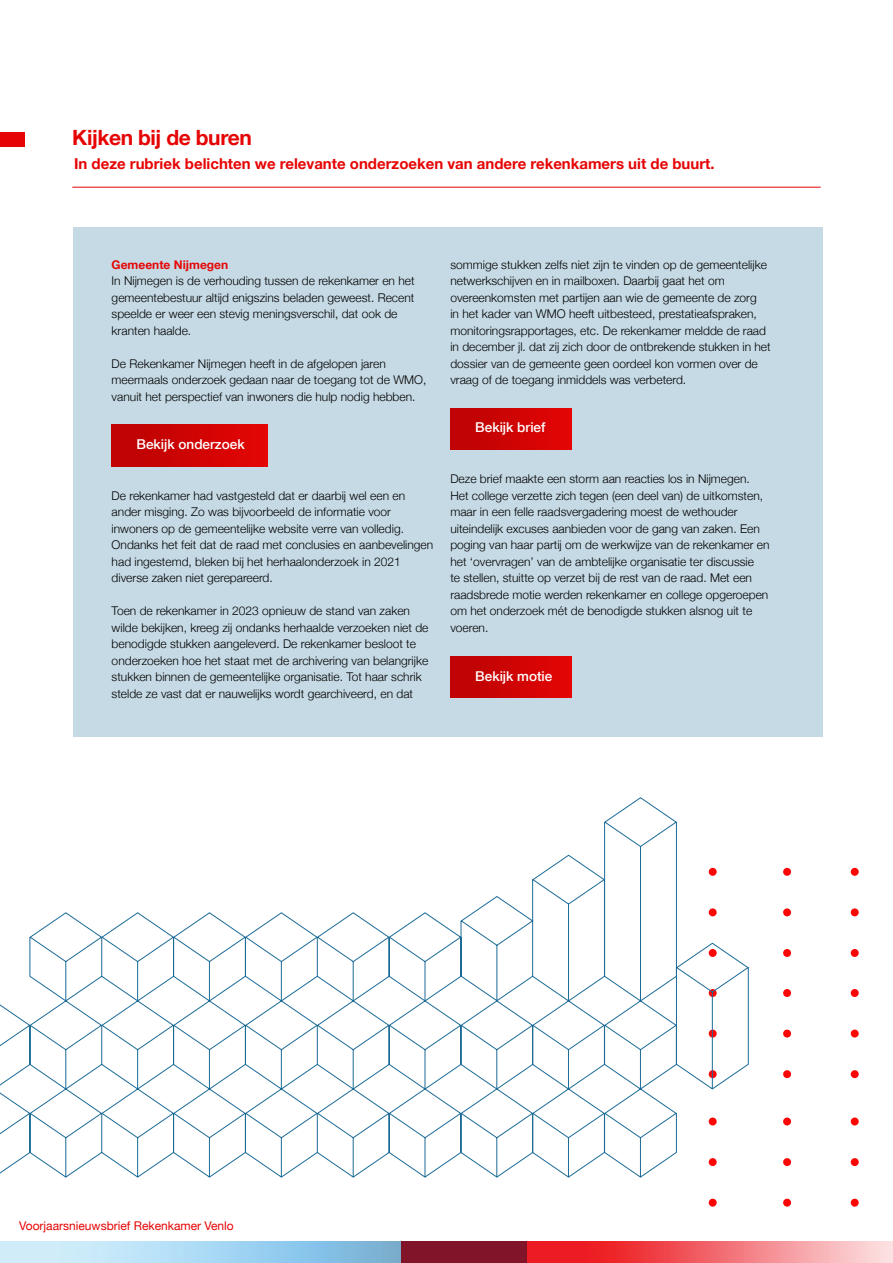
<style>
.page{position:relative;width:893px;height:1263px;background:#fff}
.page>*{position:absolute;margin:0;border:0;box-sizing:border-box;transform-origin:0 0}
.t1{font:700 21px "Helvetica Neue";letter-spacing:-.02em;color:#e60505}
.t2{font:700 15px "Helvetica Neue";color:#e60505}
.t3{font:500 13.5px "Helvetica Neue";color:#fff}
.t4{font:300 12px/16.5px "Helvetica Neue";color:#000}
.t5{font:12px "Helvetica Neue";color:#e60505}
.t6{font:700 12px "Helvetica Neue";color:#e60505}
</style>
<div class="page">
<div style="left:400px;top:1242px;width:128px;height:21px;background:#821429"></div>
<svg style="left:0;top:1242px;width:400px;height:21px;background:#a9d6ef"></svg>
<svg style="left:528px;top:1242px;width:365px;height:21px;background:#f26b70"></svg>
<div style="left:73px;top:227px;width:750px;height:510px;background:#c6dae5"></div>
<div style="left:112px;top:425px;width:155px;height:41px;background:linear-gradient(to right,#bb0303,#e30505)"></div>
<div style="left:450px;top:408px;width:122px;height:41px;background:linear-gradient(to right,#bb0303,#e30505)"></div>
<hr style="left:72px;top:187px;width:749px;height:1px;background:#e60505">
<div style="left:0;top:132px;width:24px;height:14px;background:#e60505"></div>
<div style="left:851px;top:1117px;width:8px;height:8px;background:#fc0505;border-radius:50%"></div>
<div style="left:783px;top:1117px;width:8px;height:8px;background:#fc0505;border-radius:50%"></div>
<div style="left:851px;top:1158px;width:8px;height:8px;background:#fc0505;border-radius:50%"></div>
<div style="left:783px;top:1158px;width:8px;height:8px;background:#fc0505;border-radius:50%"></div>
<div style="left:851px;top:1199px;width:8px;height:7px;background:#fc0505;border-radius:50%"></div>
<div style="left:783px;top:1199px;width:8px;height:7px;background:#fc0505;border-radius:50%"></div>
<div style="left:709px;top:1199px;width:8px;height:7px;background:#fc0505;border-radius:50%"></div>
<div style="left:851px;top:989px;width:8px;height:8px;background:#fc0505;border-radius:50%"></div>
<div style="left:783px;top:989px;width:8px;height:8px;background:#fc0505;border-radius:50%"></div>
<div style="left:851px;top:1029px;width:8px;height:8px;background:#fc0505;border-radius:50%"></div>
<div style="left:783px;top:1029px;width:8px;height:8px;background:#fc0505;border-radius:50%"></div>
<div style="left:851px;top:1070px;width:8px;height:8px;background:#fc0505;border-radius:50%"></div>
<div style="left:783px;top:1070px;width:8px;height:8px;background:#fc0505;border-radius:50%"></div>
<div style="left:851px;top:868px;width:8px;height:8px;background:#fc0505;border-radius:50%"></div>
<div style="left:783px;top:868px;width:8px;height:8px;background:#fc0505;border-radius:50%"></div>
<div style="left:851px;top:908px;width:8px;height:8px;background:#fc0505;border-radius:50%"></div>
<div style="left:783px;top:908px;width:8px;height:8px;background:#fc0505;border-radius:50%"></div>
<div style="left:851px;top:949px;width:8px;height:8px;background:#fc0505;border-radius:50%"></div>
<div style="left:783px;top:949px;width:8px;height:8px;background:#fc0505;border-radius:50%"></div>
<div style="left:450px;top:656px;width:122px;height:42px;background:linear-gradient(to right,#bb0303,#e30505)"></div>
<svg style="left:0;top:797px;width:749px;height:381px"></svg>
<p class="t1" style="left:72px;top:125px;width:181px">Kijken bij de buren</p>
<p class="t2" style="left:74px;top:154px;width:642px">In deze rubriek belichten we relevante onderzoeken van andere rekenkamers uit de buurt.</p>
<p class="t6" style="left:112px;top:257px;width:118px">Gemeente Nijmegen</p>
<p class="t4" style="left:112px;top:272px;width:304px">In Nijmegen is de verhouding tussen de rekenkamer en het gemeentebestuur altijd enigszins beladen geweest. Recent speelde er weer een stevig meningsverschil, dat ook de kranten haalde.</p>
<p class="t4" style="left:112px;top:355px;width:316px">De Rekenkamer Nijmegen heeft in de afgelopen jaren meermaals onderzoek gedaan naar de toegang tot de WMO, vanuit het perspectief van inwoners die hulp nodig hebben.</p>
<p class="t3" style="left:137px;top:436px;width:110px">Bekijk onderzoek</p>
<p class="t4" style="left:112px;top:487px;width:323px">De rekenkamer had vastgesteld dat er daarbij wel een en ander misging. Zo was bijvoorbeeld de informatie voor inwoners op de gemeentelijke website verre van volledig.<br>Ondanks het feit dat de raad met conclusies en aanbevelingen had ingestemd, bleken bij het herhaalonderzoek in 2021 diverse zaken niet gerepareerd.</p>
<p class="t4" style="left:112px;top:602px;width:318px">Toen de rekenkamer in 2023 opnieuw de stand van zaken wilde bekijken, kreeg zij ondanks herhaalde verzoeken niet de benodigde stukken aangeleverd. De rekenkamer besloot te onderzoeken hoe het staat met de archivering van belangrijke stukken binnen de gemeentelijke organisatie. Tot haar schrik stelde ze vast dat er nauwelijks wordt gearchiveerd, en dat</p>
<p class="t4" style="left:450px;top:256px;width:322px">sommige stukken zelfs niet zijn te vinden op de gemeentelijke netwerkschijven en in mailboxen. Daarbij gaat het om overeenkomsten met partijen aan wie de gemeente de zorg<br>in het kader van WMO heeft uitbesteed, prestatieafspraken, monitoringsrapportages, etc. De rekenkamer meldde de raad in december jl. dat zij zich door de ontbrekende stukken in het dossier van de gemeente geen oordeel kon vormen over de vraag of de toegang inmiddels was verbeterd.</p>
<p class="t3" style="left:475px;top:419px;width:72px">Bekijk brief</p>
<p class="t4" style="left:450px;top:470px;width:321px">Deze brief maakte een storm aan reacties los in Nijmegen.<br>Het college verzette zich tegen (een deel van) de uitkomsten, maar in een felle raadsvergadering moest de wethouder uiteindelijk excuses aanbieden voor de gang van zaken. Een poging van haar partij om de werkwijze van de rekenkamer en het ‘overvragen’ van de ambtelijke organisatie ter discussie<br>te stellen, stuitte op verzet bij de rest van de raad. Met een raadsbrede motie werden rekenkamer en college opgeroepen om het onderzoek mét de benodigde stukken alsnog uit te voeren.</p>
<p class="t3" style="left:475px;top:668px;width:79px">Bekijk motie</p>
<p class="t5" style="left:19px;top:1217px;width:216px">Voorjaarsnieuwsbrief Rekenkamer Venlo</p>
</div>
